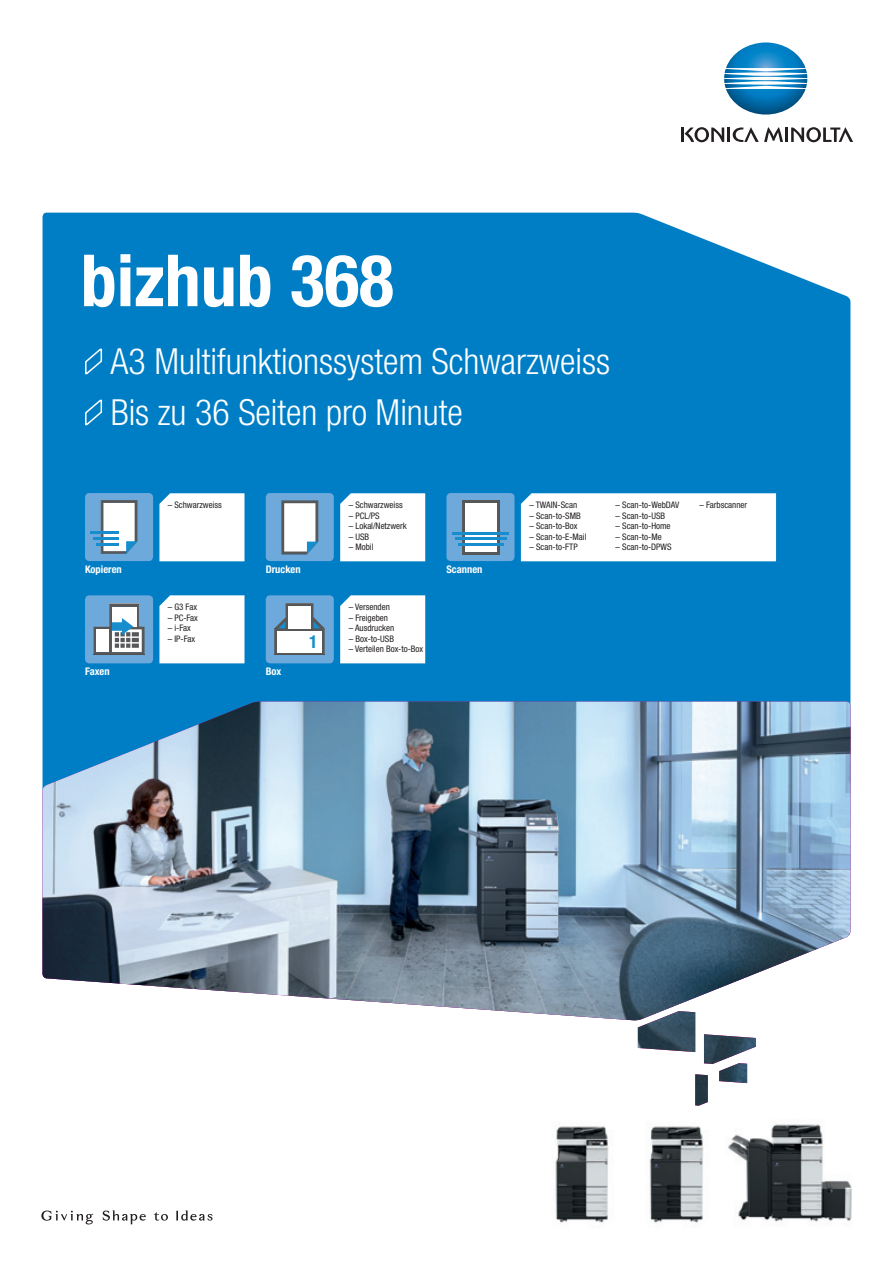
<style>
.page{position:relative;width:893px;height:1263px;background:#fff}
.page>*{position:absolute;margin:0;border:0;box-sizing:border-box;transform-origin:0 0}
.t1{font:700 condensed 72px "Helvetica Neue LTW1 G";color:#fff}
.t2{font:300 condensed 36px/51px "Helvetica Neue LTW1 G";color:#fff}
.t3{font:700 condensed 17.85px "Helvetica Neue LTW1 G";color:#178dce}
.t4{font:700 condensed 10.5px "Helvetica Neue LTW1 G";color:#fff}
.t5{font:condensed 9px "Helvetica Neue LTW1 G";color:#231f20}
</style>
<div class="page">
<div style="left:43px;top:213px;width:807px;height:489px;background:#007ec5"></div>
<img style="left:724px;top:42px;width:83px;height:73px">
<hr style="left:785px;top:128px;width:3px;height:14px;background:#231f20">
<svg style="left:791px;top:127px;width:62px;height:15px"></svg>
<svg style="left:681px;top:127px;width:102px;height:15px"></svg>
<svg style="left:103px;top:1210px;width:43px;height:14px"></svg>
<svg style="left:176px;top:1210px;width:37px;height:10px"></svg>
<svg style="left:41px;top:1210px;width:52px;height:14px"></svg>
<svg style="left:154px;top:1212px;width:14px;height:9px"></svg>
<img style="left:43px;top:702px;width:807px;height:318px">
<img style="left:728px;top:1124px;width:124px;height:101px">
<img style="left:555px;top:1123px;width:56px;height:101px">
<img style="left:649px;top:1126px;width:55px;height:97px">
<img style="left:638px;top:1011px;width:118px;height:95px">
<svg style="left:159px;top:493px;width:85px;height:68px"></svg>
<div style="left:266px;top:595px;width:68px;height:68px;background:#6da9db;border-radius:4px"></div>
<img style="left:274px;top:603px;width:51px;height:52px">
<svg style="left:278px;top:621px;width:7px;height:7px"></svg>
<svg style="left:313px;top:621px;width:7px;height:7px"></svg>
<div style="left:288px;top:606px;width:23px;height:22px;background:#fff"></div>
<div style="left:277px;top:631px;width:45px;height:21px;background:#fff"></div>
<div style="left:266px;top:493px;width:68px;height:68px;background:#6da9db;border-radius:4px"></div>
<div style="left:446px;top:493px;width:68px;height:68px;background:#6da9db;border-radius:4px"></div>
<img style="left:281px;top:500px;width:37px;height:3px">
<svg style="left:281px;top:503px;width:37px;height:52px;background:#d2dadf"></svg>
<div style="left:85px;top:595px;width:68px;height:68px;background:#6da9db;border-radius:4px"></div>
<img style="left:94px;top:604px;width:51px;height:51px">
<div style="left:112px;top:607px;width:24px;height:19px;background:#fff"></div>
<div style="left:96px;top:629px;width:13px;height:23px;background:#fff"></div>
<svg style="left:112px;top:618px;width:30px;height:34px"></svg>
<div style="left:85px;top:493px;width:68px;height:68px;background:#6da9db;border-radius:4px"></div>
<svg style="left:101px;top:503px;width:37px;height:51px;background:#d0d9e0"></svg>
<hr style="left:96px;top:543px;width:23px;height:2px;background:#178dce">
<hr style="left:94px;top:537px;width:25px;height:3px;background:#178dce">
<hr style="left:91px;top:531px;width:28px;height:3px;background:#178dce">
<img style="left:462px;top:500px;width:37px;height:55px">
<div style="left:465px;top:503px;width:31px;height:48px;background:#fff"></div>
<hr style="left:458px;top:543px;width:45px;height:3px;background:#178dce">
<hr style="left:455px;top:537px;width:51px;height:3px;background:#178dce">
<hr style="left:452px;top:532px;width:57px;height:2px;background:#178dce">
<svg style="left:340px;top:493px;width:85px;height:68px"></svg>
<svg style="left:340px;top:595px;width:85px;height:68px"></svg>
<svg style="left:159px;top:595px;width:85px;height:68px"></svg>
<svg style="left:521px;top:493px;width:255px;height:68px"></svg>
<svg style="left:84px;top:348px;width:19px;height:28px"></svg>
<svg style="left:84px;top:399px;width:19px;height:28px"></svg>
<h1 class="t1" style="left:81px;top:255px;width:314px">bizhub 368</h1>
<h2 class="t2" style="left:111px;top:339px;width:501px">A3 Multifunktionssystem Schwarzweiss<br>Bis zu 36 Seiten pro Minute</h2>
<p class="t5" style="left:168px;top:502px;width:55px">– Schwarzweiss</p>
<p class="t5" style="left:349px;top:502px;width:56px">– Schwarzweiss</p>
<p class="t5" style="left:349px;top:512px;width:32px">– PCL/PS</p>
<p class="t5" style="left:349px;top:523px;width:60px">– Lokal/Netzwerk</p>
<p class="t5" style="left:349px;top:533px;width:22px">– USB</p>
<p class="t5" style="left:349px;top:544px;width:26px">– Mobil</p>
<p class="t4" style="left:85px;top:566px;width:38px">Kopieren</p>
<p class="t4" style="left:446px;top:566px;width:37px">Scannen</p>
<p class="t4" style="left:266px;top:566px;width:36px">Drucken</p>
<p class="t4" style="left:85px;top:668px;width:26px">Faxen</p>
<p class="t5" style="left:168px;top:604px;width:31px">– G3 Fax</p>
<p class="t5" style="left:168px;top:614px;width:32px">– PC-Fax</p>
<p class="t5" style="left:168px;top:625px;width:24px">– i-Fax</p>
<p class="t5" style="left:168px;top:635px;width:29px">– IP-Fax</p>
<p class="t4" style="left:266px;top:667px;width:17px">Box</p>
<h3 class="t3" style="left:309px;top:635px;width:10px">1</h3>
<p class="t5" style="left:349px;top:604px;width:43px">– Versenden</p>
<p class="t5" style="left:349px;top:614px;width:41px">– Freigeben</p>
<p class="t5" style="left:349px;top:625px;width:47px">– Ausdrucken</p>
<p class="t5" style="left:349px;top:635px;width:47px">– Box-to-USB</p>
<p class="t5" style="left:349px;top:646px;width:76px">– Verteilen Box-to-Box</p>
<p class="t5" style="left:529px;top:502px;width:49px">– TWAIN-Scan</p>
<p class="t5" style="left:529px;top:512px;width:53px">– Scan-to-SMB</p>
<p class="t5" style="left:529px;top:523px;width:50px">– Scan-to-Box</p>
<p class="t5" style="left:529px;top:533px;width:59px">– Scan-to-E-Mail</p>
<p class="t5" style="left:529px;top:544px;width:50px">– Scan-to-FTP</p>
<p class="t5" style="left:615px;top:502px;width:65px">– Scan-to-WebDAV</p>
<p class="t5" style="left:615px;top:512px;width:51px">– Scan-to-USB</p>
<p class="t5" style="left:615px;top:523px;width:57px">– Scan-to-Home</p>
<p class="t5" style="left:615px;top:533px;width:48px">– Scan-to-Me</p>
<p class="t5" style="left:615px;top:544px;width:58px">– Scan-to-DPWS</p>
<p class="t5" style="left:699px;top:502px;width:49px">– Farbscanner</p>
</div>
